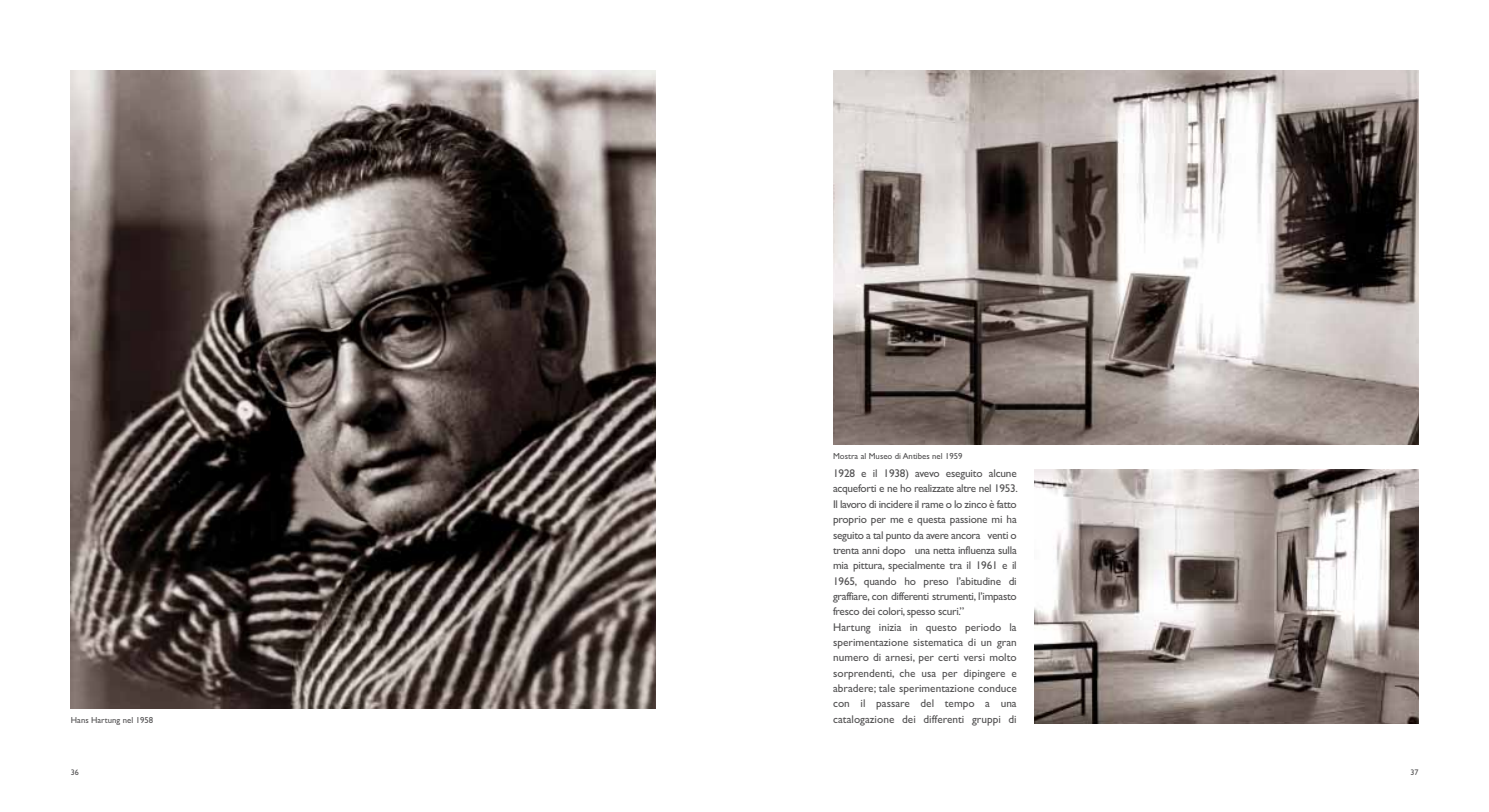
<style>
.page{position:relative;width:1489px;height:812px;background:#fff}
.page>*{position:absolute;margin:0;border:0;box-sizing:border-box;transform-origin:0 0}
.t1{font:11.25px/15.4px "Gill Sans";letter-spacing:-.015em;color:#525152}
.t2{font:8.75px "Gill Sans";color:#525152}
.t3{font:8.12px "Gill Sans";color:#525152}
</style>
<div class="page">
<img style="left:71px;top:71px;width:585px;height:637px">
<img style="left:833px;top:71px;width:584px;height:373px">
<img style="left:1034px;top:470px;width:383px;height:253px">
<p class="t2" style="left:71px;top:716px;width:84px">Hans Hartung nel 1958</p>
<p class="t2" style="left:833px;top:452px;width:131px">Mostra al Museo di Antibes nel 1959</p>
<p class="t1" style="left:833px;top:467px;width:186px">1928 e il 1938) avevo eseguito alcune acqueforti e ne ho realizzate altre nel 1953.<br>Il lavoro di incidere il rame o lo zinco è fatto proprio per me e questa passione mi ha seguito a tal punto da avere ancora venti o trenta anni dopo una netta influenza sulla mia pittura, specialmente tra il 1961 e il 1965, quando ho preso l’abitudine di graffiare, con differenti strumenti, l’impasto fresco dei colori, spesso scuri.”<br>Hartung inizia in questo periodo la sperimentazione sistematica di un gran numero di arnesi, per certi versi molto sorprendenti, che usa per dipingere e abradere; tale sperimentazione conduce con il passare del tempo a una catalogazione dei differenti gruppi di</p>
<p class="t3" style="left:71px;top:769px;width:10px">36</p>
<p class="t3" style="left:1410px;top:769px;width:10px">37</p>
</div>
